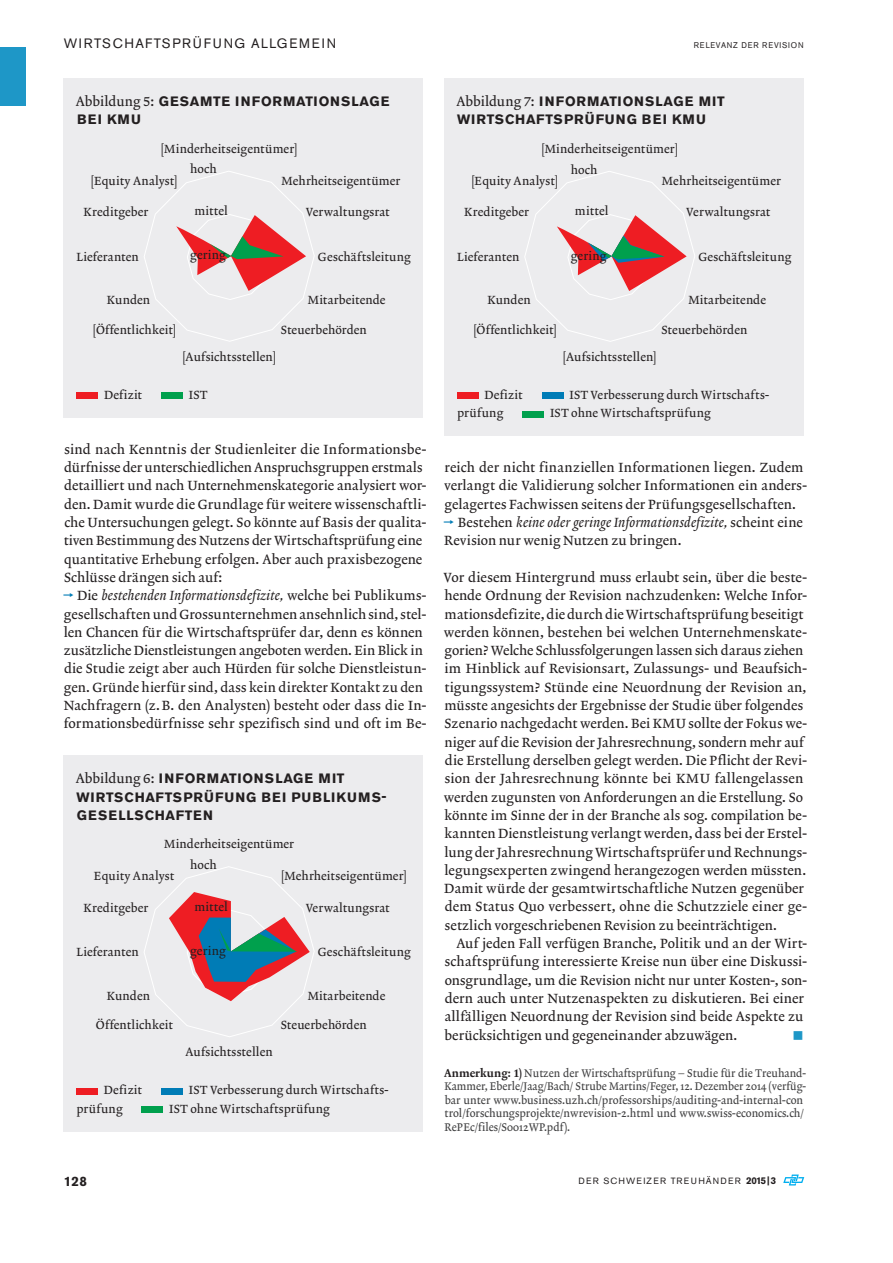
<style>
.page{position:relative;width:893px;height:1263px;background:#fff}
.page>*{position:absolute;margin:0;border:0;box-sizing:border-box;transform-origin:0 0}
.t1{font:15px "Wingdings";color:#1e97c7}
.t2{font:13.5px/18.3px "Lexicon No 2 Roman A";letter-spacing:.005em;color:#231f20}
.t3{font:700 13.5px/18.3px "Akzidenz Grotesk Pro";letter-spacing:.07em;color:#231f20}
.t4{font:13.5px "Lexicon No 2 Italic A";letter-spacing:.01em;color:#231f20}
.t5{font:13.5px "Akzidenz Grotesk Pro";letter-spacing:.12em;color:#231f20}
.t6{font:12px/18.3px "Lexicon No 2 Roman A";letter-spacing:.01em;color:#231f20}
.t7{font:11.25px/13.5px "Lexicon No 2 Roman A";color:#3e3e3f;scale:.95 1}
.t8{font:9px "Akzidenz Grotesk Pro";letter-spacing:.135em;color:#231f20}
.t9{font:8.25px "Akzidenz Grotesk Pro";letter-spacing:.11em;color:#231f20;scale:.95 1}
.s1{font-family:"Lexicon No 2 Roman A";font-weight:400}
.s2{font-family:"Lexicon No 2 Roman A"}
.s3{font-family:"Lexicon No 2 Roman D";color:#231f20}
.s4{font-weight:700;font-size:9.75px}
</style>
<div class="page">
<svg style="left:783px;top:1174px;width:21px;height:11px"></svg>
<div style="left:0;top:48px;width:26px;height:58px;background:#1e97c7"></div>
<div style="left:444px;top:78px;width:360px;height:358px;background:#ececee"></div>
<div style="left:457px;top:393px;width:21px;height:6px;background:#ee1d23"></div>
<div style="left:542px;top:393px;width:21px;height:6px;background:#007cb6"></div>
<div style="left:523px;top:411px;width:21px;height:6px;background:#00a04d"></div>
<svg style="left:524px;top:171px;width:171px;height:171px"></svg>
<div style="left:64px;top:755px;width:359px;height:376px;background:#ececee"></div>
<div style="left:77px;top:1088px;width:21px;height:6px;background:#ee1d23"></div>
<div style="left:161px;top:1088px;width:22px;height:6px;background:#007cb6"></div>
<div style="left:142px;top:1106px;width:21px;height:6px;background:#00a04d"></div>
<svg style="left:144px;top:866px;width:171px;height:171px"></svg>
<div style="left:64px;top:78px;width:359px;height:339px;background:#ececee"></div>
<div style="left:77px;top:392px;width:21px;height:7px;background:#ee1d23"></div>
<div style="left:161px;top:392px;width:22px;height:7px;background:#00a04d"></div>
<svg style="left:144px;top:171px;width:171px;height:171px"></svg>
<p class="t5" style="left:64px;top:34px;width:274px">WIRTSCHAFTSPRÜFUNG ALLGEMEIN</p>
<p class="t9" style="left:694px;top:39px;width:117px">RELEVANZ DER REVISION</p>
<p class="t3" style="left:76px;top:92px;width:315px"><span class="s1">Abbildung 5:</span> GESAMTE INFORMATIONSLAGE<br>BEI KMU</p>
<p class="t6" style="left:161px;top:140px;width:138px">[Minderheitseigentümer]</p>
<p class="t6" style="left:91px;top:172px;width:88px">[Equity Analyst]</p>
<p class="t6" style="left:190px;top:161px;width:28px">hoch</p>
<p class="t6" style="left:281px;top:172px;width:121px">Mehrheitseigentümer</p>
<p class="t6" style="left:84px;top:203px;width:66px">Kreditgeber</p>
<p class="t6" style="left:77px;top:248px;width:64px">Lieferanten</p>
<p class="t6" style="left:194px;top:203px;width:35px">mittel</p>
<p class="t6" style="left:190px;top:247px;width:37px">gering</p>
<p class="t6" style="left:306px;top:203px;width:85px">Verwaltungsrat</p>
<p class="t6" style="left:318px;top:248px;width:95px">Geschäftsleitung</p>
<p class="t6" style="left:107px;top:292px;width:45px">Kunden</p>
<p class="t6" style="left:308px;top:292px;width:79px">Mitarbeitende</p>
<p class="t6" style="left:93px;top:321px;width:85px">[Öffentlichkeit]</p>
<p class="t6" style="left:281px;top:321px;width:87px">Steuerbehörden</p>
<p class="t6" style="left:182px;top:348px;width:95px">[Aufsichtsstellen]</p>
<p class="t6" style="left:104px;top:386px;width:39px">Defizit</p>
<p class="t6" style="left:189px;top:386px;width:20px">IST</p>
<p class="t2" style="left:64px;top:441px;width:364px">sind nach Kenntnis der Studienleiter die Informationsbe&shy;dürfnisse der unterschiedlichen Anspruchsgruppen erstmals detailliert und nach Unternehmenskategorie analysiert wor&shy;den. Damit wurde die Grundlage für weitere wissenschaftli&shy;che Untersuchungen gelegt. So könnte auf Basis der qualita&shy;tiven Bestimmung des Nutzens der Wirtschaftsprüfung eine quantitative Erhebung erfolgen. Aber auch praxisbezogene Schlüsse drängen sich auf:</p>
<p class="t4" style="left:77px;top:587px;width:351px"><span class="s2">Die</span> bestehenden Informationsdefizite, <span class="s2">welche bei Publikums-</span></p>
<p class="t2" style="left:64px;top:605px;width:364px">gesellschaften und Grossunternehmen ansehnlich sind, stel&shy;len Chancen für die Wirtschaftsprüfer dar, denn es können zusätzliche Dienstleistungen angeboten werden. Ein Blick in die Studie zeigt aber auch Hürden für solche Dienstleistun&shy;gen. Gründe hierfür sind, dass kein direkter Kontakt zu den Nachfragern (z.B. den Analysten) besteht oder dass die In&shy;formationsbedürfnisse sehr spezifisch sind und oft im Be-</p>
<p class="t3" style="left:76px;top:769px;width:312px"><span class="s1">Abbildung 6:</span> INFORMATIONSLAGE MIT<br>WIRTSCHAFTSPRÜFUNG BEI PUBLIKUMS-<br>GESELLSCHAFTEN</p>
<p class="t6" style="left:164px;top:836px;width:132px">Minderheitseigentümer</p>
<p class="t6" style="left:94px;top:867px;width:82px">Equity Analyst</p>
<p class="t6" style="left:190px;top:856px;width:28px">hoch</p>
<p class="t6" style="left:281px;top:867px;width:127px">[Mehrheitseigentümer]</p>
<p class="t6" style="left:84px;top:899px;width:66px">Kreditgeber</p>
<p class="t6" style="left:77px;top:944px;width:64px">Lieferanten</p>
<p class="t6" style="left:194px;top:898px;width:35px">mittel</p>
<p class="t6" style="left:190px;top:942px;width:37px">gering</p>
<p class="t6" style="left:306px;top:899px;width:85px">Verwaltungsrat</p>
<p class="t6" style="left:318px;top:944px;width:95px">Geschäftsleitung</p>
<p class="t6" style="left:107px;top:987px;width:45px">Kunden</p>
<p class="t6" style="left:96px;top:1017px;width:78px">Öffentlichkeit</p>
<p class="t6" style="left:186px;top:1043px;width:89px">Aufsichtsstellen</p>
<p class="t6" style="left:308px;top:987px;width:79px">Mitarbeitende</p>
<p class="t6" style="left:281px;top:1017px;width:87px">Steuerbehörden</p>
<p class="t6" style="left:104px;top:1082px;width:39px">Defizit</p>
<p class="t6" style="left:169px;top:1082px;width:221px;text-indent:20px">IST Verbesserung durch Wirtschafts-<br>IST ohne Wirtschaftsprüfung</p>
<p class="t6" style="left:77px;top:1100px;width:48px">prüfung</p>
<p class="t3" style="left:456px;top:92px;width:270px"><span class="s1">Abbildung 7:</span> INFORMATIONSLAGE MIT<br>WIRTSCHAFTSPRÜFUNG BEI KMU</p>
<p class="t6" style="left:541px;top:140px;width:138px">[Minderheitseigentümer]</p>
<p class="t6" style="left:471px;top:172px;width:88px">[Equity Analyst]</p>
<p class="t6" style="left:571px;top:161px;width:28px">hoch</p>
<p class="t6" style="left:662px;top:172px;width:121px">Mehrheitseigentümer</p>
<p class="t6" style="left:464px;top:204px;width:66px">Kreditgeber</p>
<p class="t6" style="left:457px;top:248px;width:64px">Lieferanten</p>
<p class="t6" style="left:575px;top:203px;width:35px">mittel</p>
<p class="t6" style="left:571px;top:247px;width:37px">gering</p>
<p class="t6" style="left:686px;top:204px;width:85px">Verwaltungsrat</p>
<p class="t6" style="left:698px;top:248px;width:95px">Geschäftsleitung</p>
<p class="t6" style="left:487px;top:292px;width:45px">Kunden</p>
<p class="t6" style="left:688px;top:292px;width:79px">Mitarbeitende</p>
<p class="t6" style="left:473px;top:321px;width:85px">[Öffentlichkeit]</p>
<p class="t6" style="left:661px;top:321px;width:87px">Steuerbehörden</p>
<p class="t6" style="left:563px;top:348px;width:95px">[Aufsichtsstellen]</p>
<p class="t6" style="left:485px;top:386px;width:39px">Defizit</p>
<p class="t6" style="left:569px;top:386px;width:201px">IST Verbesserung durch Wirtschafts-</p>
<p class="t6" style="left:457px;top:405px;width:48px">prüfung</p>
<p class="t6" style="left:550px;top:405px;width:162px">IST ohne Wirtschaftsprüfung</p>
<p class="t2" style="left:444px;top:459px;width:364px">reich der nicht finanziellen Informationen liegen. Zudem verlangt die Validierung solcher Informationen ein anders&shy;gelagertes Fachwissen seitens der Prüfungsgesellschaften.</p>
<p class="t4" style="left:458px;top:514px;width:347px"><span class="s2">Bestehen</span> keine oder geringe Informationsdefizite, <span class="s2">scheint eine</span></p>
<p class="t2" style="left:444px;top:532px;width:239px">Revision nur wenig Nutzen zu bringen.</p>
<p class="t2" style="left:444px;top:569px;width:365px">Vor diesem Hintergrund muss erlaubt sein, über die beste&shy;hende Ordnung der Revision nachzudenken: Welche Infor&shy;mationsdefizite, die durch die Wirtschaftsprüfung beseitigt werden können, bestehen bei welchen Unternehmenskate&shy;gorien? Welche Schlussfolgerungen lassen sich daraus ziehen im Hinblick auf Revisionsart, Zulassungs- und Beaufsich&shy;tigungssystem? Stünde eine Neuordnung der Revision an, müsste angesichts der Ergebnisse der Studie über folgendes Szenario nachgedacht werden. Bei KMU sollte der Fokus we&shy;niger auf die Revision der Jahresrechnung, sondern mehr auf die Erstellung derselben gelegt werden. Die Pflicht der Revi&shy;sion der Jahresrechnung könnte bei KMU fallengelassen werden zugunsten von Anforderungen an die Erstellung. So könnte im Sinne der in der Branche als sog. compilation be&shy;kannten Dienstleistung verlangt werden, dass bei der Erstel&shy;lung der Jahresrechnung Wirtschaftsprüfer und Rechnungs&shy;legungsexperten zwingend herangezogen werden müssten.<br>Damit würde der gesamtwirtschaftliche Nutzen gegenüber dem Status Quo verbessert, ohne die Schutzziele einer ge&shy;setzlich vorgeschriebenen Revision zu beeinträchtigen.</p>
<p class="t2" style="left:444px;top:935px;width:364px;text-indent:12px">Auf jeden Fall verfügen Branche, Politik und an der Wirt&shy;schaftsprüfung interessierte Kreise nun über eine Diskussi&shy;onsgrundlage, um die Revision nicht nur unter Kosten-, son&shy;dern auch unter Nutzenaspekten zu diskutieren. Bei einer allfälligen Neuordnung der Revision sind beide Aspekte zu berücksichtigen und gegeneinander abzuwägen.</p>
<p class="t1" style="left:792px;top:1027px;width:13px">■</p>
<p class="t7" style="left:444px;top:1067px;width:383px"><span class="s3">Anmerkung: 1)</span> Nutzen der Wirtschaftsprüfung – Studie für die Treuhand-Kammer, Eberle/Jaag/Bach/ Strube Martins/Feger, 12. Dezember 2014 (verfüg&shy;bar unter www.business.uzh.ch/professorships/auditing-and-internal-con trol/forschungsprojekte/nwrevision-2.html und www.swiss-economics.ch/ RePEc/files/S0012WP.pdf).</p>
<p class="t3" style="left:64px;top:1172px;width:25px">128</p>
<p class="t8" style="left:579px;top:1174px;width:199px">DER SCHWEIZER TREUHÄNDER <span class="s4">2015|3</span></p>
</div>
